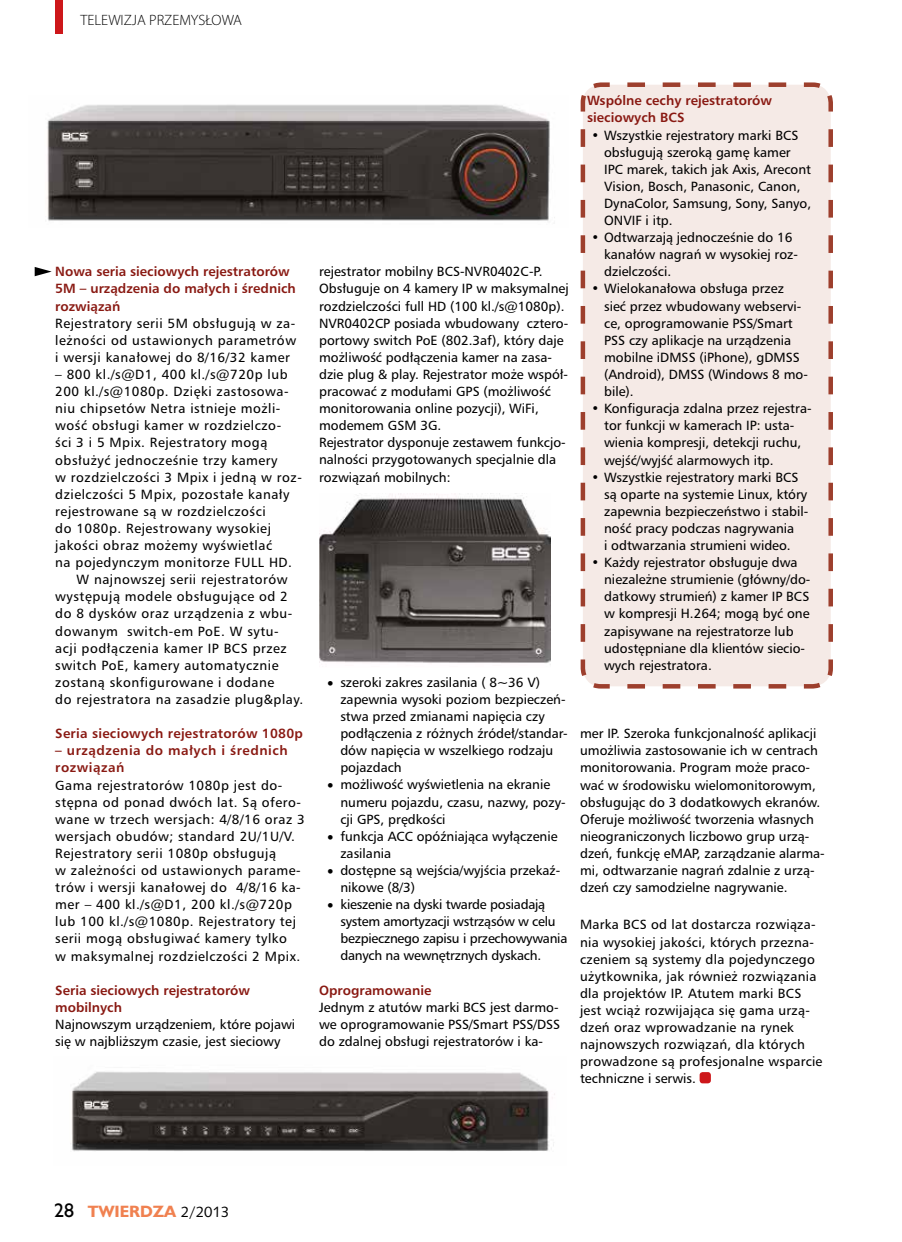
<style>
.page{position:relative;width:902px;height:1242px;background:#fff}
.page>*{position:absolute;margin:0;border:0;box-sizing:border-box;transform-origin:0 0}
.t1{font:300 15px "Myriad Pro";color:#000}
.t2{font:700 15px "Humanst 521 PL";color:#f08150}
.t3{font:12.75px/17.1px "Humnst 777 PL";color:#000}
.t4{font:12.75px/17.1px "Humnst 777 PL";letter-spacing:.04em;color:#000}
.t5{font:12.75px/17.1px "Humnst 777 PL";letter-spacing:.02em;color:#000}
.t6{font:700 12.75px/17.1px "Humnst 777 PL";color:#891912}
.t7{font:12.75px/17.1px "Humnst 777 PL";letter-spacing:-.02em;color:#000}
.t8{font:700 12.75px/17.1px "Humnst 777 PL";letter-spacing:.04em;color:#891912}
.t9{font:700 12.75px "Humnst 777 PL";letter-spacing:.02em;color:#891912}
.s1{font-weight:400;font-size:18px;color:#000}
.s2{font-family:"Humanst 531 PL Roman A";font-weight:400;color:#000}
</style>
<div class="page">
<div style="left:580px;top:82px;width:253px;height:607px;background:#f5eae6"></div>
<img style="left:319px;top:494px;width:231px;height:169px">
<img style="left:47px;top:104px;width:508px;height:117px">
<img style="left:70px;top:1071px;width:485px;height:80px">
<div style="left:699px;top:1072px;width:11px;height:11px;background:#cd171a;border-radius:3px"></div>
<div style="left:55px;top:0;width:8px;height:34px;background:#cd171a"></div>
<svg style="left:35px;top:267px;width:17px;height:9px"></svg>
<p class="t1" style="left:80px;top:11px;width:163px">TELEWIZJA PRZEMYSŁOWA</p>
<p class="t6" style="left:55px;top:263px;width:242px">Nowa seria sieciowych rejestratorów<br>5M – urządzenia do małych i średnich rozwiązań</p>
<p class="t3" style="left:55px;top:314px;width:242px;text-align:justify">Rejestratory serii 5M obsługują w za&shy;leżności od ustawionych parametrów i wersji kanałowej do 8/16/32 kamer</p>
<p class="t4" style="left:55px;top:365px;width:234px">– 800 kl./s@D1, 400 kl./s@720p lub</p>
<p class="t4" style="left:55px;top:383px;width:235px">200 kl./s@1080p. Dzięki zastosowa-</p>
<p class="t4" style="left:55px;top:400px;width:227px">niu chipsetów Netra istnieje możli-</p>
<p class="t4" style="left:55px;top:417px;width:227px">wość obsługi kamer w rozdzielczo-</p>
<p class="t4" style="left:55px;top:434px;width:213px">ści 3 i 5 Mpix. Rejestratory mogą</p>
<p class="t4" style="left:55px;top:451px;width:224px">obsłużyć jednocześnie trzy kamery</p>
<p class="t4" style="left:55px;top:468px;width:248px">w rozdzielczości 3 Mpix i jedną w roz-</p>
<p class="t4" style="left:55px;top:485px;width:236px">dzielczości 5 Mpix, pozostałe kanały</p>
<p class="t4" style="left:55px;top:502px;width:212px">rejestrowane są w rozdzielczości</p>
<p class="t4" style="left:55px;top:519px;width:217px">do 1080p. Rejestrowany wysokiej</p>
<p class="t4" style="left:55px;top:536px;width:218px">jakości obraz możemy wyświetlać</p>
<p class="t4" style="left:55px;top:554px;width:238px">na pojedynczym monitorze FULL HD.</p>
<p class="t4" style="left:77px;top:571px;width:212px">W najnowszej serii rejestratorów</p>
<p class="t4" style="left:55px;top:588px;width:234px">występują modele obsługujące od 2</p>
<p class="t4" style="left:55px;top:605px;width:238px">do 8 dysków oraz urządzenia z wbu-</p>
<p class="t4" style="left:55px;top:622px;width:225px">dowanym switch-em PoE. W sytu-</p>
<p class="t4" style="left:55px;top:639px;width:233px">acji podłączenia kamer IP BCS przez</p>
<p class="t4" style="left:55px;top:656px;width:225px">switch PoE, kamery automatycznie</p>
<p class="t4" style="left:55px;top:673px;width:220px">zostaną skonfigurowane i dodane</p>
<p class="t4" style="left:55px;top:690px;width:249px">do rejestratora na zasadzie plug&amp;play.</p>
<p class="t9" style="left:55px;top:725px;width:249px">Seria sieciowych rejestratorów 1080p</p>
<p class="t8" style="left:55px;top:742px;width:234px">– urządzenia do małych i średnich rozwiązań</p>
<p class="t4" style="left:55px;top:776px;width:251px">Gama rejestratorów 1080p jest do&shy;stępna od ponad dwóch lat. Są ofero&shy;wane w trzech wersjach: 4/8/16 oraz 3 wersjach obudów; standard 2U/1U/V.<br>Rejestratory serii 1080p obsługują<br>w zależności od ustawionych parame&shy;trów i wersji kanałowej do 4/8/16 ka&shy;mer – 400 kl./s@D1, 200 kl./s@720p lub 100 kl./s@1080p. Rejestratory tej serii mogą obsługiwać kamery tylko<br>w maksymalnej rozdzielczości 2 Mpix.</p>
<p class="t6" style="left:55px;top:981px;width:196px">Seria sieciowych rejestratorów mobilnych</p>
<p class="t3" style="left:55px;top:1015px;width:241px">Najnowszym urządzeniem, które pojawi się w najbliższym czasie, jest sieciowy</p>
<p class="t3" style="left:319px;top:263px;width:251px">rejestrator mobilny BCS-NVR0402C-P.<br>Obsługuje on 4 kamery IP w maksymalnej rozdzielczości full HD (100 kl./s@1080p).<br>NVR0402CP posiada wbudowany cztero&shy;portowy switch PoE (802.3af), który daje możliwość podłączenia kamer na zasa&shy;dzie plug &amp; play. Rejestrator może współ&shy;pracować z modułami GPS (możliwość monitorowania online pozycji), WiFi, modemem GSM 3G.<br>Rejestrator dysponuje zestawem funkcjo&shy;nalności przygotowanych specjalnie dla rozwiązań mobilnych:</p>
<p class="t3" style="left:340px;top:673px;width:229px;text-indent:-13px">• szeroki zakres zasilania ( 8~36 V) zapewnia wysoki poziom bezpieczeń&shy;stwa przed zmianami napięcia czy podłączenia z różnych źródeł/standar&shy;dów napięcia w wszelkiego rodzaju pojazdach</p>
<p class="t3" style="left:340px;top:776px;width:227px;text-indent:-13px">• możliwość wyświetlenia na ekranie numeru pojazdu, czasu, nazwy, pozy&shy;cji GPS, prędkości</p>
<p class="t3" style="left:340px;top:827px;width:219px;text-indent:-13px">• funkcja ACC opóźniająca wyłączenie zasilania</p>
<p class="t3" style="left:340px;top:861px;width:221px;text-indent:-13px">• dostępne są wejścia/wyjścia przekaź&shy;nikowe (8/3)</p>
<p class="t7" style="left:340px;top:895px;width:228px;text-indent:-13px">• kieszenie na dyski twarde posiadają system amortyzacji wstrząsów w celu bezpiecznego zapisu i przechowywania danych na wewnętrznych dyskach.</p>
<p class="t6" style="left:319px;top:981px;width:114px">Oprogramowanie</p>
<p class="t3" style="left:319px;top:998px;width:243px">Jednym z atutów marki BCS jest darmo&shy;we oprogramowanie PSS/Smart PSS/DSS do zdalnej obsługi rejestratorów i ka-</p>
<p class="t6" style="left:587px;top:92px;width:186px">Wspólne cechy rejestratorów sieciowych BCS</p>
<p class="t3" style="left:604px;top:126px;width:208px;text-indent:-13px">• Wszystkie rejestratory marki BCS obsługują szeroką gamę kamer<br>IPC marek, takich jak Axis, Arecont<br>Vision, Bosch, Panasonic, Canon,<br>DynaColor, Samsung, Sony, Sanyo,<br>ONVIF i itp.</p>
<p class="t3" style="left:604px;top:229px;width:195px;text-indent:-13px">• Odtwarzają jednocześnie do 16 kanałów nagrań w wysokiej roz&shy;dzielczości.</p>
<p class="t3" style="left:604px;top:280px;width:205px;text-indent:-13px">• Wielokanałowa obsługa przez sieć przez wbudowany webservi&shy;ce, oprogramowanie PSS/Smart<br>PSS czy aplikacje na urządzenia mobilne iDMSS (iPhone), gDMSS (Android), DMSS (Windows 8 mo&shy;bile).</p>
<p class="t3" style="left:604px;top:400px;width:209px;text-indent:-13px">• Konfiguracja zdalna przez rejestra&shy;tor funkcji w kamerach IP: usta&shy;wienia kompresji, detekcji ruchu, wejść/wyjść alarmowych itp.</p>
<p class="t3" style="left:604px;top:468px;width:206px;text-indent:-13px">• Wszystkie rejestratory marki BCS są oparte na systemie Linux, który zapewnia bezpieczeństwo i stabil&shy;ność pracy podczas nagrywania<br>i odtwarzania strumieni wideo.</p>
<p class="t3" style="left:604px;top:553px;width:208px;text-indent:-13px">• Każdy rejestrator obsługuje dwa niezależne strumienie (główny/do&shy;datkowy strumień) z kamer IP BCS w kompresji H.264; mogą być one zapisywane na rejestratorze lub udostępniane dla klientów siecio&shy;wych rejestratora.</p>
<p class="t3" style="left:580px;top:725px;width:246px">mer IP. Szeroka funkcjonalność aplikacji umożliwia zastosowanie ich w centrach monitorowania. Program może praco&shy;wać w środowisku wielomonitorowym, obsługując do 3 dodatkowych ekranów.<br>Oferuje możliwość tworzenia własnych nieograniczonych liczbowo grup urzą&shy;dzeń, funkcję eMAP, zarządzanie alarma&shy;mi, odtwarzanie nagrań zdalnie z urzą&shy;dzeń czy samodzielne nagrywanie.</p>
<p class="t5" style="left:580px;top:916px;width:244px">Marka BCS od lat dostarcza rozwiąza&shy;nia wysokiej jakości, których przezna&shy;czeniem są systemy dla pojedynczego użytkownika, jak również rozwiązania dla projektów IP. Atutem marki BCS jest wciąż rozwijająca się gama urzą&shy;dzeń oraz wprowadzanie na rynek najnowszych rozwiązań, dla których prowadzone są profesjonalne wsparcie techniczne i serwis.</p>
<p class="t2" style="left:54px;top:1201px;width:176px"><span class="s1">28</span> TWIERDZA <span class="s2">2/2013</span></p>
</div>
